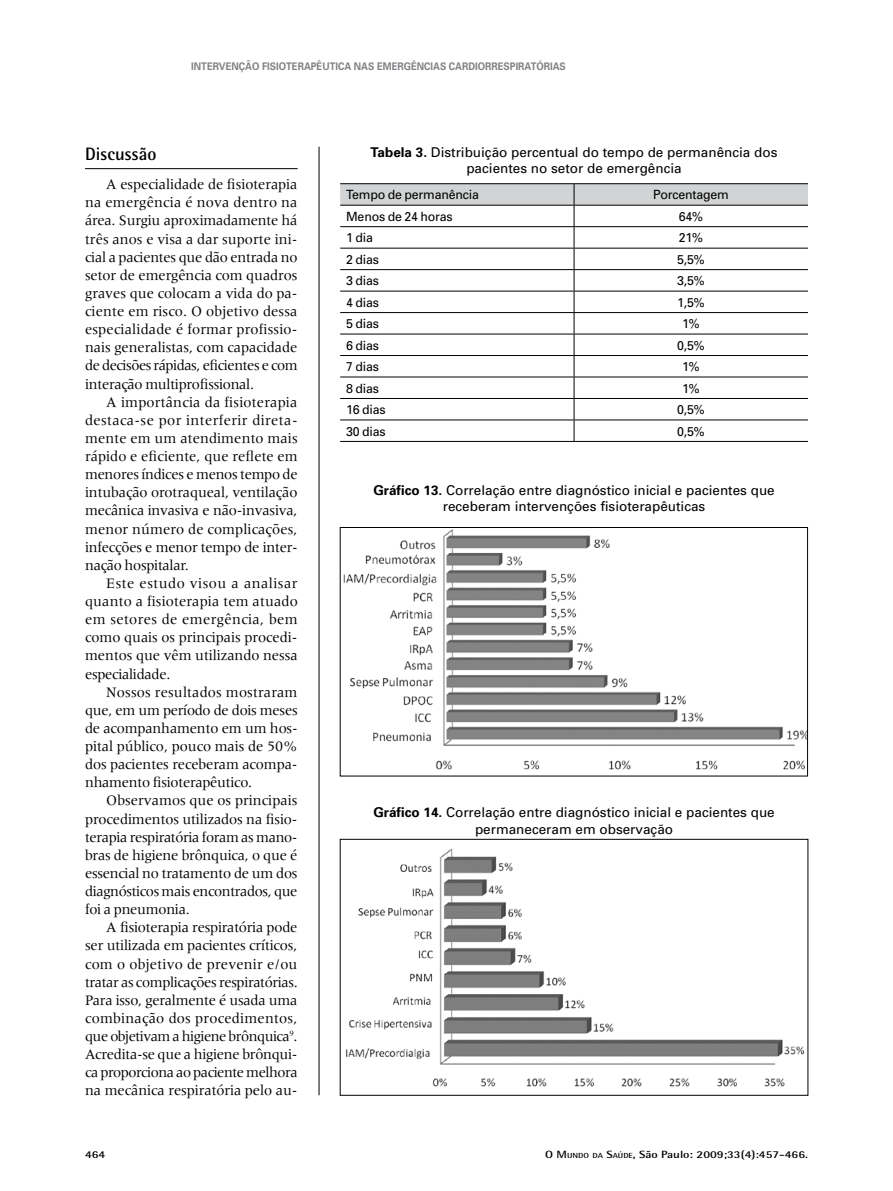
<style>
.page{position:relative;width:893px;height:1191px;background:#fff}
.page>*{position:absolute;margin:0;border:0;box-sizing:border-box;transform-origin:0 0}
.t1{font:700 18px "Rotis Semi Sans";color:#000}
.t2{font:15px/18.1px "Meridien";letter-spacing:-.02em;color:#000;text-align:justify}
.t3{font:13.5px/16.2px "Univers";color:#000;text-align:center}
.t4{font:12.75px "Univers";letter-spacing:-.015em;color:#000}
.t5{font:700 10.5px "Univers";color:#808285;scale:.9 1}
.t6{font:700 10.5px "Rotis Semi Sans";color:#000;scale:1.2 1}
.t7{font:700 10.5px "Rotis Semi Sans";color:#000;scale:1.2 1}
.s1{font-weight:700}
.s2{font-style:inherit}
.s3{font-size:7.35px}
</style>
<div class="page">
<hr style="left:319px;top:147px;width:1px;height:948px;background:#000">
<hr style="left:340px;top:441px;width:234px;height:1px;background:#000">
<hr style="left:340px;top:183px;width:234px;height:1px;background:#000">
<hr style="left:574px;top:183px;width:234px;height:1px;background:#000">
<svg style="left:340px;top:184px;width:468px;height:257px"></svg>
<hr style="left:574px;top:419px;width:234px;height:1px;background:#000">
<hr style="left:574px;top:441px;width:234px;height:1px;background:#000">
<img style="left:343px;top:529px;width:463px;height:241px">
<div style="left:340px;top:527px;width:468px;height:249px;border:1px solid #000"></div>
<hr style="left:85px;top:168px;width:213px;height:1px;background:#000">
<img style="left:346px;top:848px;width:459px;height:239px">
<div style="left:340px;top:839px;width:468px;height:256px;border:1px solid #000"></div>
<p class="t5" style="left:191px;top:59px;width:8px">INTER</p>
<p class="t5" style="left:219px;top:59px;width:61px">VENÇÃO FISIOTERAP</p>
<p class="t5" style="left:317px;top:59px;width:14px">ÊUTICA</p>
<p class="t5" style="left:354px;top:59px;width:9px">NAS</p>
<p class="t5" style="left:377px;top:59px;width:25px">EMERG</p>
<p class="t5" style="left:411px;top:59px;width:14px">ÊNCIAS</p>
<p class="t5" style="left:449px;top:59px;width:8px">CAR</p>
<p class="t5" style="left:468px;top:59px;width:15px">DIORRESPIRAT</p>
<p class="t5" style="left:536px;top:59px;width:16px">ÓRIAS</p>
<p class="t1" style="left:85px;top:143px;width:73px">Discussão</p>
<p class="t2" style="left:85px;top:175px;width:214px;text-indent:21px">A especialidade de fisioterapia na emergência é nova dentro na área. Surgiu aproximadamente há três anos e visa a dar suporte ini&shy;cial a pacientes que dão entrada no setor de emergência com quadros graves que colocam a vida do pa&shy;ciente em risco. O objetivo dessa especialidade é formar profissio&shy;nais generalistas, com capacidade de decisões rápidas, eficientes e com interação multiprofissional.</p>
<p class="t2" style="left:85px;top:393px;width:214px;text-indent:21px">A importância da fisioterapia destaca-se por interferir direta&shy;mente em um atendimento mais rápido e eficiente, que reflete em menores índices e menos tempo de intubação orotraqueal, ventilação mecânica invasiva e não-invasiva, menor número de complicações, infecções e menor tempo de inter&shy;nação hospitalar.</p>
<p class="t2" style="left:85px;top:574px;width:214px;text-indent:21px">Este estudo visou a analisar quanto a fisioterapia tem atuado em setores de emergência, bem como quais os principais procedi&shy;mentos que vêm utilizando nessa especialidade.</p>
<p class="t2" style="left:85px;top:682px;width:214px;text-indent:21px">Nossos resultados mostraram que, em um período de dois meses de acompanhamento em um hos&shy;pital público, pouco mais de 50% dos pacientes receberam acompa&shy;nhamento fisioterapêutico.</p>
<p class="t2" style="left:85px;top:791px;width:214px;text-indent:21px">Observamos que os principais procedimentos utilizados na fisio&shy;terapia respiratória foram as mano&shy;bras de higiene brônquica, o que é essencial no tratamento de um dos diagnósticos mais encontrados, que foi a pneumonia.</p>
<p class="t2" style="left:85px;top:918px;width:214px;text-indent:21px">A fisioterapia respiratória pode ser utilizada em pacientes críticos, com o objetivo de prevenir e/ou tratar as complicações respiratórias.<br>Para isso, geralmente é usada uma combinação dos procedimentos, que objetivam a higiene brônquica<sup>9</sup>.<br>Acredita-se que a higiene brônqui&shy;ca proporciona ao paciente melhora na mecânica respiratória pelo au-</p>
<p class="t3" style="left:371px;top:144px;width:408px"><span class="s1">Tabela 3.</span> Distribuição percentual do tempo de permanência dos pacientes no setor de emergência</p>
<p class="t4" style="left:346px;top:187px;width:134px">Tempo de permanência</p>
<p class="t4" style="left:653px;top:187px;width:77px">Porcentagem</p>
<p class="t4" style="left:346px;top:208px;width:108px">Menos de 24 horas</p>
<p class="t4" style="left:679px;top:208px;width:26px">64%</p>
<p class="t4" style="left:346px;top:230px;width:28px">1 dia</p>
<p class="t4" style="left:679px;top:230px;width:26px">21%</p>
<p class="t4" style="left:346px;top:251px;width:34px">2 dias</p>
<p class="t4" style="left:677px;top:251px;width:29px">5,5%</p>
<p class="t4" style="left:346px;top:273px;width:34px">3 dias</p>
<p class="t4" style="left:677px;top:273px;width:29px">3,5%</p>
<p class="t4" style="left:346px;top:294px;width:34px">4 dias</p>
<p class="t4" style="left:677px;top:294px;width:29px">1,5%</p>
<p class="t4" style="left:346px;top:316px;width:34px">5 dias</p>
<p class="t4" style="left:682px;top:316px;width:19px">1%</p>
<p class="t4" style="left:346px;top:337px;width:34px">6 dias</p>
<p class="t4" style="left:677px;top:337px;width:29px">0,5%</p>
<p class="t4" style="left:346px;top:358px;width:34px">7 dias</p>
<p class="t4" style="left:682px;top:358px;width:19px">1%</p>
<p class="t4" style="left:346px;top:380px;width:34px">8 dias</p>
<p class="t4" style="left:682px;top:380px;width:19px">1%</p>
<p class="t4" style="left:346px;top:401px;width:41px">16 dias</p>
<p class="t4" style="left:677px;top:401px;width:29px">0,5%</p>
<p class="t4" style="left:346px;top:423px;width:41px">30 dias</p>
<p class="t4" style="left:677px;top:423px;width:29px">0,5%</p>
<p class="t3" style="left:373px;top:482px;width:403px"><span class="s1">Gráfico 13.</span> Correlação entre diagnóstico inicial e pacientes que receberam intervenções fisioterapêuticas</p>
<p class="t3" style="left:373px;top:804px;width:403px"><span class="s1">Gráfico 14.</span> Correlação entre diagnóstico inicial e pacientes que permaneceram em observação</p>
<p class="t7" style="left:85px;top:1147px;width:18px">464</p>
<p class="t6" style="left:545px;top:1147px;width:221px"><span class="s2">O M</span><span class="s3">UNDO DA</span> <span class="s2">S</span><span class="s3">AÚDE</span><span class="s2">,</span> São Paulo: 2009;33(4):457-466.</p>
</div>
